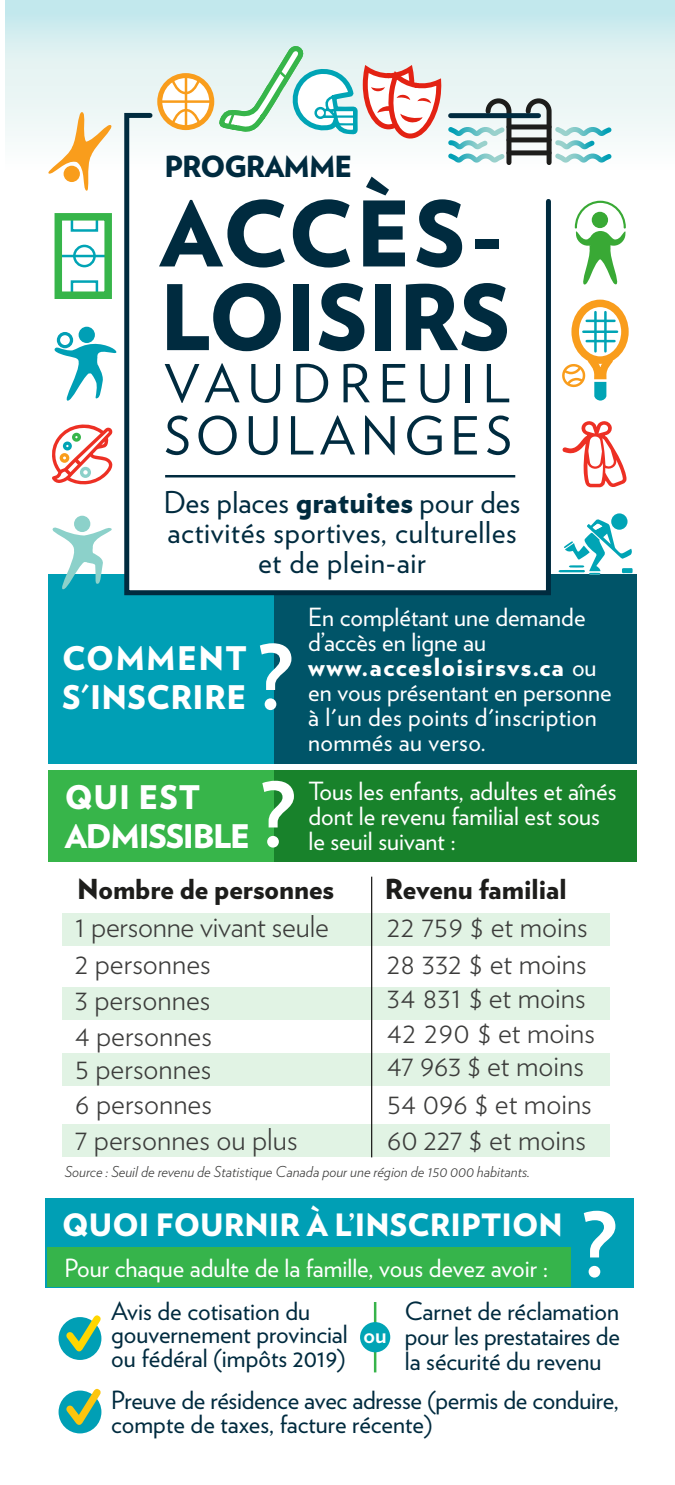
<style>
.page{position:relative;width:675px;height:1485px;background:#fff}
.page>*{position:absolute;margin:0;border:0;box-sizing:border-box;transform-origin:0 0}
.t1{font:900 90px/83.8px "Verlag";color:#002b3f}
.t2{font:700 89.25px "Verlag";color:#fff}
.t3{font:52.25px/52.2px "Verlag";letter-spacing:.105em;color:#002b3f}
.t4{font:900 32.5px/39px "Verlag";letter-spacing:.015em;color:#fff}
.t5{font:900 32.5px/39px "Verlag";letter-spacing:-.04em;color:#fff}
.t6{font:900 30.75px "Verlag";letter-spacing:.005em;color:#fff}
.t7{font:300 30px/35.5px "Verlag";color:#3c3c3b}
.t8{font:30px/30px "Verlag";letter-spacing:.02em;color:#002b3f;text-align:center}
.t9{font:900 29px "Verlag";letter-spacing:-.035em;color:#002b3f}
.t10{font:900 27.5px "Verlag";color:#1d1d1b}
.t11{font:25px/25px "Verlag";color:#fff}
.t12{font:25px/23.8px "Verlag";color:#002b3f}
.t13{font:700 22.5px "Verlag";color:#fff}
.t14{font:italic 300 15px "Verlag";color:#3c3c3b}
.s1{font-weight:900}
</style>
<div class="page">
<hr style="left:374px;top:1302px;width:2px;height:70px;background:#37b34a">
<div style="left:5px;top:0;width:670px;height:171px;background:linear-gradient(to bottom,#c8e9eb,#fffffd)"></div>
<div style="left:46px;top:1198px;width:588px;height:89px;background:#009fb5"></div>
<div style="left:360px;top:1322px;width:30px;height:30px;background:#00a4b5;border-radius:50%"></div>
<div style="left:63px;top:913px;width:547px;height:33px;background:#e1f3e4"></div>
<div style="left:63px;top:987px;width:547px;height:33px;background:#e1f3e4"></div>
<div style="left:63px;top:1053px;width:547px;height:33px;background:#e1f3e4"></div>
<div style="left:63px;top:1124px;width:547px;height:33px;background:#e1f3e4"></div>
<div style="left:48px;top:574px;width:589px;height:190px;background:#009fb5"></div>
<div style="left:48px;top:771px;width:588px;height:91px;background:#37b54a"></div>
<div style="left:275px;top:574px;width:362px;height:190px;background:#005468"></div>
<div style="left:47px;top:1248px;width:524px;height:39px;background:#37b54a"></div>
<div style="left:274px;top:771px;width:362px;height:91px;background:#18822b"></div>
<hr style="left:371px;top:877px;width:1px;height:280px;background:#1d1d1b">
<div style="left:59px;top:1317px;width:42px;height:43px;background:#009fb5;border-radius:50%"></div>
<svg style="left:66px;top:1315px;width:35px;height:36px"></svg>
<div style="left:59px;top:1391px;width:42px;height:42px;background:#009fb5;border-radius:50%"></div>
<svg style="left:66px;top:1389px;width:35px;height:36px"></svg>
<svg style="left:122px;top:110px;width:431px;height:488px"></svg>
<svg style="left:160px;top:76px;width:52px;height:52px"></svg>
<div style="left:157px;top:73px;width:57px;height:57px;border:5px solid #f99d1c;border-radius:50%"></div>
<hr style="left:161px;top:100px;width:50px;height:3px;background:#f99d1c">
<hr style="left:185px;top:78px;width:2px;height:50px;background:#f99d1c">
<svg style="left:170px;top:77px;width:32px;height:19px"></svg>
<svg style="left:170px;top:108px;width:32px;height:18px"></svg>
<svg style="left:523px;top:96px;width:93px;height:72px"></svg>
<svg style="left:215px;top:41px;width:299px;height:127px"></svg>
<div style="left:509px;top:137px;width:40px;height:5px;background:#1d1d1b"></div>
<div style="left:509px;top:124px;width:40px;height:5px;background:#1d1d1b"></div>
<div style="left:509px;top:150px;width:40px;height:5px;background:#1d1d1b"></div>
<div style="left:451px;top:113px;width:88px;height:5px;background:#002b3f"></div>
<div style="left:74px;top:516px;width:16px;height:16px;background:#8cd1ca;border-radius:50%"></div>
<svg style="left:611px;top:513px;width:17px;height:17px"></svg>
<div style="left:79px;top:327px;width:16px;height:16px;background:#009fb5;border-radius:50%"></div>
<svg style="left:44px;top:111px;width:71px;height:80px"></svg>
<svg style="left:52px;top:525px;width:60px;height:65px"></svg>
<svg style="left:54px;top:332px;width:63px;height:69px"></svg>
<svg style="left:575px;top:201px;width:51px;height:84px"></svg>
<hr style="left:165px;top:475px;width:350px;height:2px;background:#002b3f">
<hr style="left:58px;top:255px;width:53px;height:2px;background:#00a4b5">
<div style="left:73px;top:245px;width:23px;height:22px;border:3px solid #00a4b5;border-radius:50%"></div>
<div style="left:71px;top:216px;width:27px;height:16px;border:3px solid #00a4b5"></div>
<div style="left:71px;top:280px;width:27px;height:16px;border:3px solid #00a4b5"></div>
<div style="left:55px;top:213px;width:57px;height:86px;border:8px solid #37b54a"></div>
<svg style="left:52px;top:424px;width:61px;height:61px"></svg>
<hr style="left:594px;top:312px;width:3px;height:39px;background:#00a4b5">
<hr style="left:604px;top:312px;width:3px;height:39px;background:#00a4b5">
<hr style="left:587px;top:320px;width:27px;height:2px;background:#00a4b5">
<hr style="left:587px;top:340px;width:27px;height:2px;background:#00a4b5">
<hr style="left:583px;top:330px;width:34px;height:3px;background:#00a4b5">
<div style="left:571px;top:300px;width:58px;height:64px;border:8px solid #f99d1c;border-radius:50%"></div>
<svg style="left:558px;top:519px;width:75px;height:56px"></svg>
<svg style="left:562px;top:353px;width:55px;height:48px"></svg>
<svg style="left:562px;top:421px;width:65px;height:67px"></svg>
<p class="t9" style="left:164px;top:148px;width:189px">PROGRAMME</p>
<h1 class="t1" style="left:160px;top:190px;width:352px">ACCÈS-<br>LOISIRS</h1>
<h3 class="t3" style="left:164px;top:357px;width:349px">VAUDREUIL<br>SOULANGES</h3>
<p class="t8" style="left:164px;top:487px;width:358px">Des places <span class="s1">gratuites</span> pour des activités sportives, culturelles et de plein-air</p>
<h3 class="t4" style="left:62px;top:638px;width:186px">COMMENT<br>S'INSCRIRE</h3>
<h3 class="t5" style="left:65px;top:777px;width:187px">QUI EST<br>ADMISSIBLE</h3>
<h2 class="t2" style="left:258px;top:642px;width:37px">?</h2>
<p class="t11" style="left:308px;top:604px;width:305px">En complétant une demande d’accès en ligne au <span class="s1">www.accesloisirsvs.ca</span> ou en vous présentant en personne à l'un des points d'inscription nommés au verso.</p>
<h2 class="t2" style="left:260px;top:779px;width:37px">?</h2>
<p class="t11" style="left:308px;top:778px;width:310px">Tous les enfants, adultes et aînés dont le revenu familial est sous le seuil suivant :</p>
<p class="t10" style="left:77px;top:872px;width:259px">Nombre de personnes</p>
<p class="t10" style="left:385px;top:872px;width:183px">Revenu familial</p>
<p class="t7" style="left:387px;top:912px;width:209px;line-height:34.8px">22 759 $ et moins<br>28 332 $ et moins<br>34 831 $ et moins<br>42 290 $ et moins<br>47 963 $ et moins</p>
<p class="t7" style="left:387px;top:1089px;width:206px">54 096 $ et moins<br>60 227 $ et moins</p>
<p class="t14" style="left:65px;top:1166px;width:467px">Source : Seuil de revenu de Statistique Canada pour une région de 150 000 habitants.</p>
<p class="t7" style="left:75px;top:912px;width:255px">1 personne vivant seule<br>2 personnes<br>3 personnes<br>4 personnes<br>5 personnes<br>6 personnes<br>7 personnes ou plus</p>
<p class="t6" style="left:62px;top:1205px;width:502px">QUOI FOURNIR À L’INSCRIPTION</p>
<p class="t11" style="left:65px;top:1255px;width:485px">Pour chaque adulte de la famille, vous devez avoir :</p>
<h2 class="t2" style="left:582px;top:1209px;width:37px">?</h2>
<p class="t12" style="left:111px;top:1298px;width:238px">Avis de cotisation du gouvernement provincial ou fédéral (impôts 2019)</p>
<p class="t12" style="left:111px;top:1388px;width:509px">Preuve de résidence avec adresse (permis de conduire, compte de taxes, facture récente)</p>
<p class="t12" style="left:405px;top:1298px;width:217px;line-height:25px;text-align:justify">Carnet de réclamation pour les prestataires de la sécurité du revenu</p>
<p class="t13" style="left:364px;top:1326px;width:25px">ou</p>
</div>
